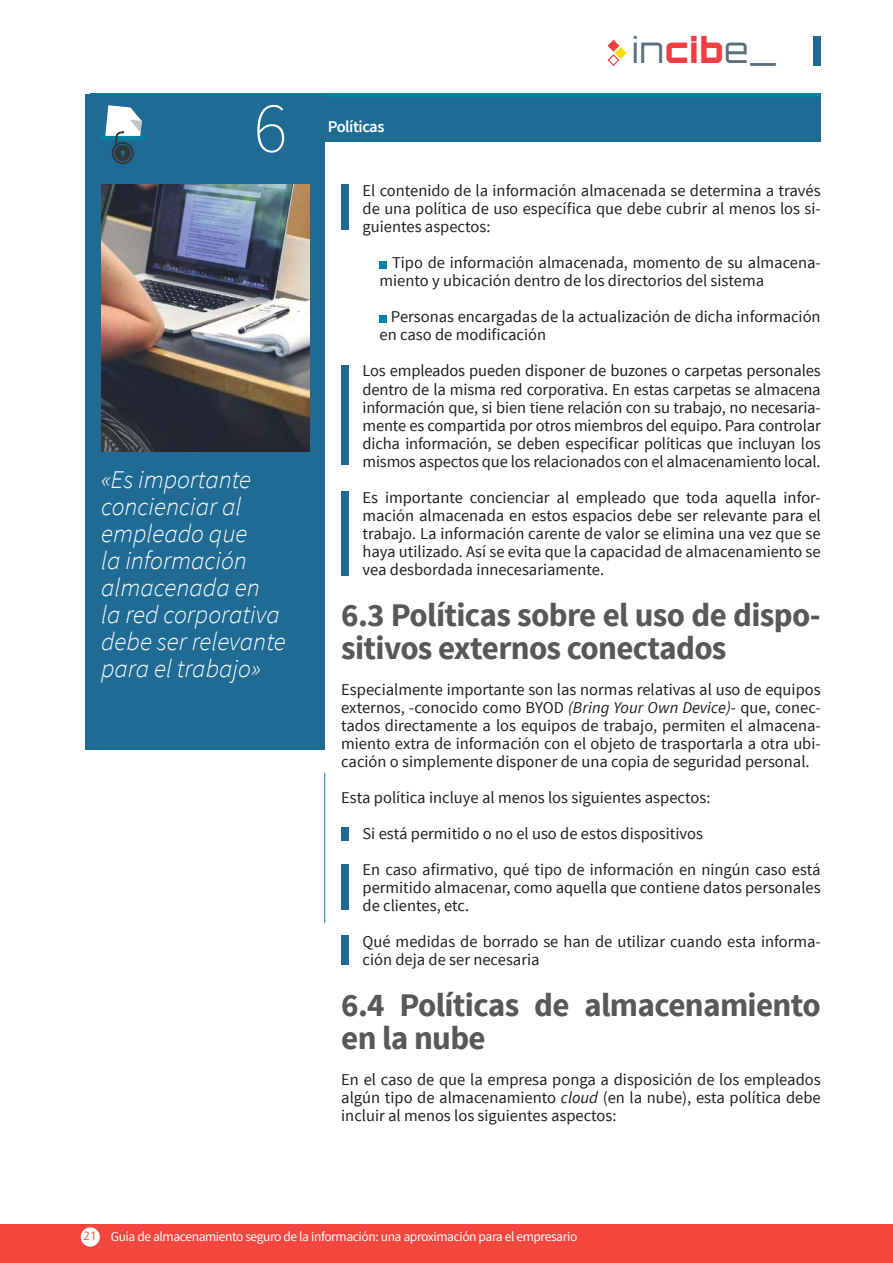
<style>
.page{position:relative;width:893px;height:1263px;background:#fff}
.page>*{position:absolute;margin:0;border:0;box-sizing:border-box;transform-origin:0 0}
.t1{font:200 72px "Source Sans Pro";color:#fff}
.t2{font:300 35.25px "Orbitron";color:#5c707c}
.t3{font:700 33px/33px "Source Sans Pro";letter-spacing:-.02em;color:#57585a}
.t4{font:italic 300 25.5px/27px "Source Sans Pro";color:#fff}
.t5{font:16.5px/18px "Source Sans Pro";color:#221f1f;text-align:justify}
.t6{font:600 16.5px "Source Sans Pro";letter-spacing:-.03em;color:#fff}
.t7{font:13.5px "Source Sans Pro";letter-spacing:-.03em;color:#fff}
.s1{font-weight:900;color:#ef3e42}
.s2{font-style:italic}
.s3{font-family:"Frutiger LT Std";font-weight:300;font-size:12px;color:#ed422b}
</style>
<div class="page">
<svg style="left:325px;top:94px;width:496px;height:4px;background:#077c9f"></svg>
<div style="left:125px;top:98px;width:696px;height:44px;background:#1f6b94"></div>
<div style="left:85px;top:94px;width:240px;height:656px;background:#1f6b94"></div>
<hr style="left:324px;top:773px;width:1px;height:150px;background:#1f6b94">
<div style="left:813px;top:36px;width:8px;height:30px;background:#1f6b94"></div>
<svg style="left:607px;top:40px;width:20px;height:26px"></svg>
<div style="left:0;top:1224px;width:893px;height:39px;background:#f3463e"></div>
<hr style="left:101px;top:136px;width:43px;height:3px;background:#0082a3">
<svg style="left:105px;top:105px;width:37px;height:59px"></svg>
<div style="left:81px;top:1227px;width:19px;height:19px;background:#fff;border-radius:50%"></div>
<img style="left:101px;top:184px;width:208px;height:267px">
<div style="left:379px;top:261px;width:8px;height:7px;background:#0082a3"></div>
<div style="left:379px;top:315px;width:8px;height:7px;background:#0082a3"></div>
<div style="left:341px;top:184px;width:8px;height:46px;background:#1f6b94"></div>
<div style="left:341px;top:365px;width:8px;height:100px;background:#1f6b94"></div>
<div style="left:341px;top:492px;width:8px;height:84px;background:#1f6b94"></div>
<div style="left:341px;top:828px;width:8px;height:13px;background:#1f6b94"></div>
<div style="left:341px;top:864px;width:8px;height:46px;background:#1f6b94"></div>
<div style="left:341px;top:935px;width:8px;height:30px;background:#1f6b94"></div>
<h1 class="t1" style="left:253px;top:99px;width:35px">6</h1>
<h3 class="t4" style="left:101px;top:468px;width:186px">«Es importante concienciar al empleado que<br>la información almacenada en<br>la red corporativa debe ser relevante para el trabajo»</h3>
<p class="t6" style="left:328px;top:118px;width:58px">Políticas</p>
<h2 class="t2" style="left:632px;top:36px;width:147px">in<span class="s1">cib</span>e_</h2>
<p class="t5" style="left:362px;top:183px;width:460px">El contenido de la información almacenada se determina a través de una política de uso específica que debe cubrir al menos los si&shy;guientes aspectos:</p>
<p class="t5" style="left:379px;top:255px;width:443px;text-indent:13px">Tipo de información almacenada, momento de su almacena&shy;miento y ubicación dentro de los directorios del sistema</p>
<p class="t5" style="left:379px;top:309px;width:443px;text-indent:11px">Personas encargadas de la actualización de dicha información en caso de modificación</p>
<p class="t5" style="left:362px;top:363px;width:460px">Los empleados pueden disponer de buzones o carpetas personales dentro de la misma red corporativa. En estas carpetas se almacena información que, si bien tiene relación con su trabajo, no necesaria&shy;mente es compartida por otros miembros del equipo. Para controlar dicha información, se deben especificar políticas que incluyan los mismos aspectos que los relacionados con el almacenamiento local.</p>
<p class="t5" style="left:362px;top:489px;width:460px">Es importante concienciar al empleado que toda aquella infor&shy;mación almacenada en estos espacios debe ser relevante para el trabajo. La información carente de valor se elimina una vez que se haya utilizado. Así se evita que la capacidad de almacenamiento se vea desbordada innecesariamente.</p>
<h3 class="t3" style="left:341px;top:599px;width:481px">6.3 Políticas sobre el uso de dispo&shy;sitivos externos conectados</h3>
<p class="t5" style="left:341px;top:681px;width:481px">Especialmente importante son las normas relativas al uso de equipos externos, -conocido como BYOD <span class="s2">(Bring Your Own Device)</span>- que, conec&shy;tados directamente a los equipos de trabajo, permiten el almacena&shy;miento extra de información con el objeto de trasportarla a otra ubi&shy;cación o simplemente disponer de una copia de seguridad personal.</p>
<p class="t5" style="left:362px;top:780px;width:460px;line-height:36px;text-align:left;text-indent:-21px">Esta política incluye al menos los siguientes aspectos:<br>Si está permitido o no el uso de estos dispositivos<br>En caso afirmativo, qué tipo de información en ningún caso está</p>
<p class="t5" style="left:362px;top:879px;width:460px">permitido almacenar, como aquella que contiene datos personales de clientes, etc.</p>
<p class="t5" style="left:362px;top:933px;width:460px">Qué medidas de borrado se han de utilizar cuando esta informa&shy;ción deja de ser necesaria</p>
<h3 class="t3" style="left:341px;top:989px;width:481px">6.4 Políticas de almacenamiento en la nube</h3>
<p class="t5" style="left:341px;top:1071px;width:481px">En el caso de que la empresa ponga a disposición de los empleados algún tipo de almacenamiento <span class="s2">cloud</span> (en la nube), esta política debe incluir al menos los siguientes aspectos:</p>
<p class="t7" style="left:84px;top:1232px;width:495px"><span class="s3">21</span> Guía de almacenamiento seguro de la información: una aproximación para el empresario</p>
</div>
